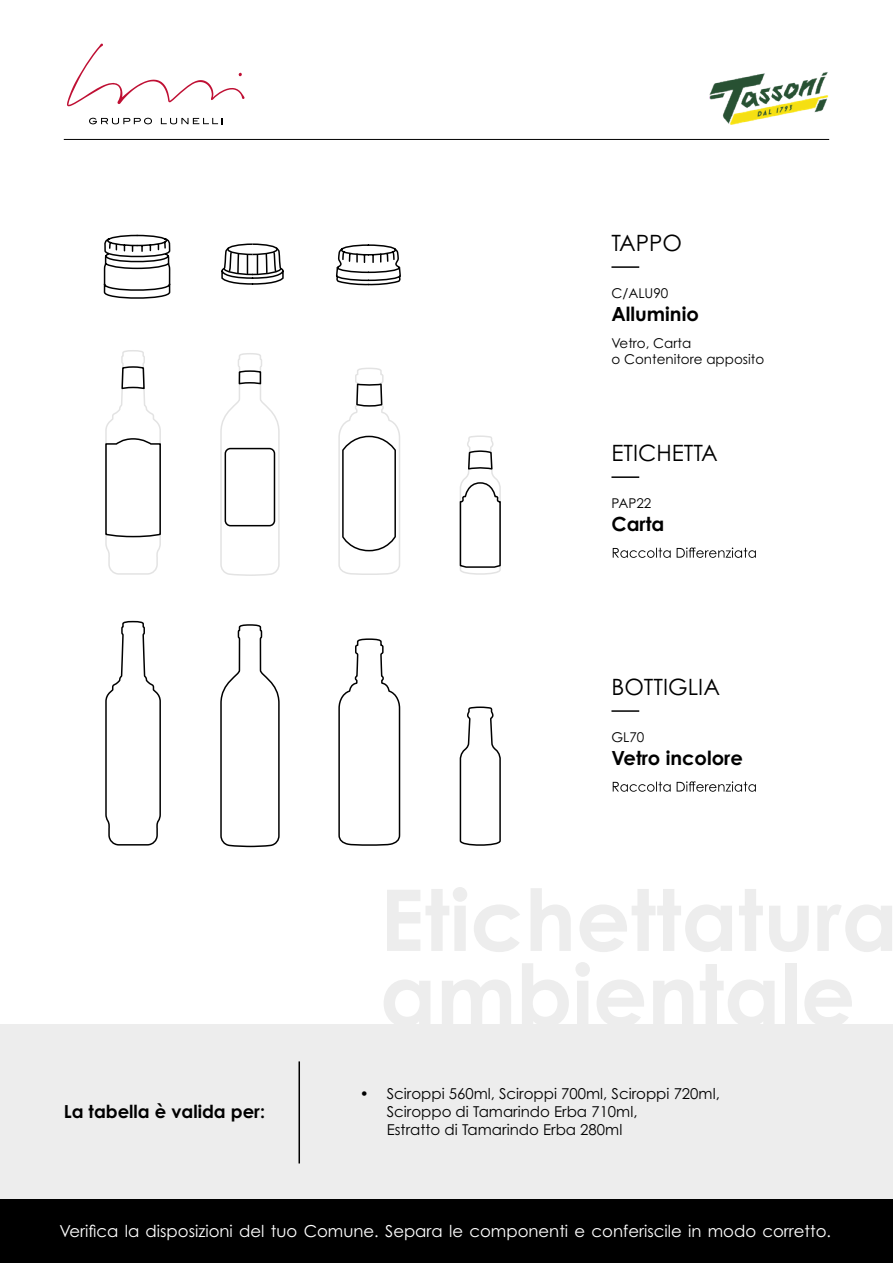
<style>
.page{position:relative;width:893px;height:1263px;background:#fff}
.page>*{position:absolute;margin:0;border:0;box-sizing:border-box;transform-origin:0 0}
.t1{font:22.5px "Century Gothic Pro";color:#000}
.t2{font:700 19.5px "Century Gothic Pro";color:#000}
.t3{font:700 18px "Century Gothic Pro";color:#000}
.t4{font:16.5px "Century Gothic Pro";color:#fff}
.t5{font:15px/18px "Century Gothic Pro";color:#000}
.t6{font:13.5px/16.2px "Century Gothic Pro";color:#000}
</style>
<div class="page">
<div style="left:0;top:1025px;width:893px;height:238px;background:#ededed"></div>
<hr style="left:64px;top:139px;width:765px;height:1px;background:#000">
<div style="left:0;top:1199px;width:893px;height:64px;background:#000"></div>
<img style="left:690px;top:72px;width:140px;height:68px">
<hr style="left:298px;top:1061px;width:2px;height:102px;background:#000">
<svg style="left:613px;top:781px;width:143px;height:11px"></svg>
<svg style="left:613px;top:547px;width:143px;height:11px"></svg>
<hr style="left:611px;top:710px;width:28px;height:2px;background:#000">
<hr style="left:611px;top:476px;width:28px;height:2px;background:#000">
<hr style="left:611px;top:266px;width:28px;height:2px;background:#000">
<svg style="left:338px;top:638px;width:63px;height:208px"></svg>
<svg style="left:459px;top:706px;width:42px;height:140px"></svg>
<svg style="left:338px;top:367px;width:62px;height:208px"></svg>
<svg style="left:459px;top:435px;width:42px;height:140px"></svg>
<svg style="left:336px;top:244px;width:65px;height:42px"></svg>
<svg style="left:67px;top:43px;width:217px;height:805px"></svg>
<h1 class="t1" style="left:611px;top:229px;width:72px">TAPPO</h1>
<p class="t6" style="left:611px;top:285px;width:58px">C/ALU90</p>
<h2 class="t2" style="left:611px;top:302px;width:89px">Alluminio</h2>
<p class="t6" style="left:611px;top:334px;width:154px">Vetro, Carta<br>o Contenitore apposito</p>
<h1 class="t1" style="left:611px;top:439px;width:108px">ETICHETTA</h1>
<p class="t6" style="left:611px;top:495px;width:41px">PAP22</p>
<h2 class="t2" style="left:611px;top:512px;width:55px">Carta</h2>
<h1 class="t1" style="left:611px;top:673px;width:110px">BOTTIGLIA</h1>
<p class="t6" style="left:611px;top:729px;width:34px">GL70</p>
<h2 class="t2" style="left:611px;top:746px;width:133px">Vetro incolore</h2>
<p class="t3" style="left:64px;top:1100px;width:203px">La tabella è valida per:</p>
<p class="t5" style="left:387px;top:1084px;width:335px;text-indent:-27px">• Sciroppi 560ml, Sciroppi 700ml, Sciroppi 720ml,<br>Sciroppo di Tamarindo Erba 710ml,<br>Estratto di Tamarindo Erba 280ml</p>
<p class="t4" style="left:60px;top:1221px;width:773px">Verifica la disposizioni del tuo Comune. Separa le componenti e conferiscile in modo corretto.</p>
</div>
